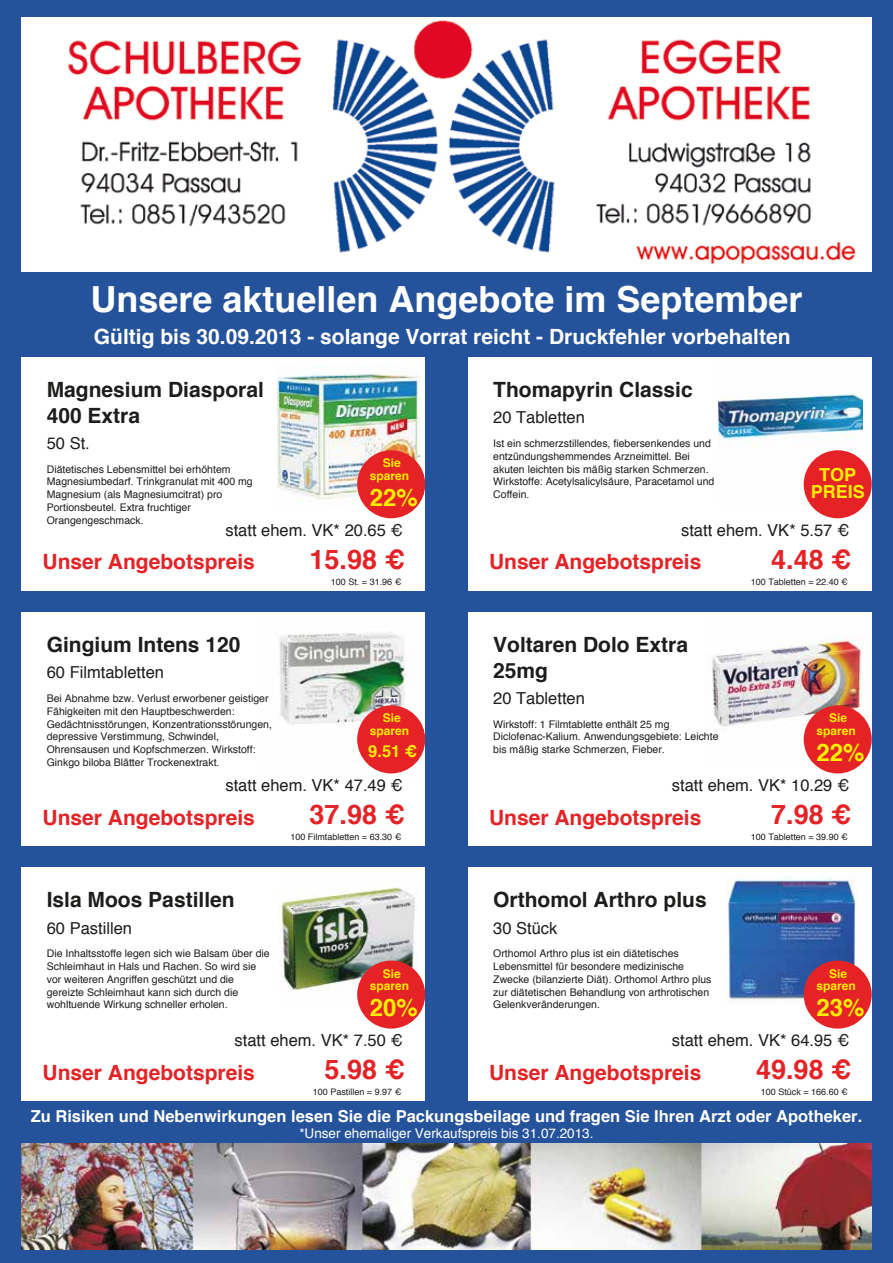
<style>
.page{position:relative;width:893px;height:1263px;background:#24529b}
.page>*{position:absolute;margin:0;border:0;box-sizing:border-box;transform-origin:0 0}
.t1{font:700 36px "Helvetica";color:#fff}
.t2{font:700 27px "Helvetica";color:#e52326}
.t3{font:700 24px "Helvetica";color:#fe0}
.t4{font:700 21px/25.5px "Helvetica";color:#1d1d1b}
.t5{font:700 21px "Helvetica";color:#e52326}
.t6{font:700 21px "Helvetica";color:#fff}
.t7{font:700 18px/17px "Helvetica";color:#fe0;text-align:center}
.t8{font:16.5px "Helvetica";color:#1d1d1b}
.t9{font:700 16.5px "Helvetica";color:#fff}
.t10{font:700 16.5px "Helvetica";color:#fe0}
.t11{font:13.5px "Helvetica";color:#fff}
.t12{font:700 12px/12.8px "Helvetica";color:#fe0;text-align:center}
.t13{font:10.5px/12.8px "Helvetica";color:#1d1d1b}
.t14{font:9px "Helvetica";color:#1d1d1b}
</style>
<div class="page">
<div style="left:21px;top:357px;width:404px;height:234px;background:#fff"></div>
<div style="left:468px;top:357px;width:404px;height:234px;background:#fff"></div>
<div style="left:21px;top:612px;width:404px;height:234px;background:#fff"></div>
<div style="left:468px;top:612px;width:404px;height:234px;background:#fff"></div>
<div style="left:21px;top:867px;width:404px;height:234px;background:#fff"></div>
<div style="left:468px;top:867px;width:404px;height:234px;background:#fff"></div>
<img style="left:21px;top:1143px;width:851px;height:106px">
<img style="left:277px;top:365px;width:143px;height:142px">
<img style="left:718px;top:394px;width:145px;height:111px">
<img style="left:279px;top:632px;width:142px;height:142px">
<img style="left:712px;top:637px;width:154px;height:127px">
<img style="left:279px;top:887px;width:139px;height:121px">
<img style="left:725px;top:877px;width:132px;height:129px">
<div style="left:357px;top:450px;width:68px;height:68px;background:#e52326;border-radius:50%"></div>
<div style="left:804px;top:705px;width:68px;height:68px;background:#e52326;border-radius:50%"></div>
<div style="left:357px;top:960px;width:68px;height:68px;background:#e52326;border-radius:50%"></div>
<div style="left:804px;top:960px;width:68px;height:68px;background:#e52326;border-radius:50%"></div>
<div style="left:357px;top:705px;width:68px;height:68px;background:#e52326;border-radius:50%"></div>
<div style="left:804px;top:450px;width:68px;height:68px;background:#e52326;border-radius:50%"></div>
<img style="left:21px;top:17px;width:851px;height:255px">
<h1 class="t1" style="left:90px;top:270px;width:714px">Unsere aktuellen Angebote im September</h1>
<h3 class="t6" style="left:94px;top:320px;width:698px">Gültig bis 30.09.2013 - solange Vorrat reicht - Druckfehler vorbehalten</h3>
<h3 class="t4" style="left:47px;top:377px;width:219px">Magnesium Diasporal<br>400 Extra</h3>
<h3 class="t8" style="left:47px;top:430px;width:45px">50 St.</h3>
<p class="t13" style="left:47px;top:463px;width:207px">Diätetisches Lebensmittel bei erhöhtem Magnesiumbedarf. Trinkgranulat mit 400 mg Magnesium (als Magnesiumcitrat) pro Portionsbeutel. Extra fruchtiger Orangengeschmack.</p>
<h3 class="t4" style="left:493px;top:377px;width:201px">Thomapyrin Classic</h3>
<h3 class="t8" style="left:493px;top:405px;width:93px">20 Tabletten</h3>
<p class="t13" style="left:493px;top:437px;width:223px">Ist ein schmerzstillendes, fiebersenkendes und entzündungshemmendes Arzneimittel. Bei akuten leichten bis mäßig starken Schmerzen.<br>Wirkstoffe: Acetylsalicylsäure, Paracetamol und Coffein.</p>
<p class="t12" style="left:370px;top:457px;width:41px">Sie sparen</p>
<h3 class="t7" style="left:811px;top:467px;width:56px">TOP<br>PREIS</h3>
<h3 class="t3" style="left:370px;top:478px;width:50px">22%</h3>
<h3 class="t8" style="left:225px;top:517px;width:179px">statt ehem. VK* 20.65 €</h3>
<h3 class="t8" style="left:681px;top:517px;width:170px">statt ehem. VK* 5.57 €</h3>
<h3 class="t5" style="left:43px;top:545px;width:214px">Unser Angebotspreis</h3>
<h3 class="t4" style="left:47px;top:632px;width:195px">Gingium Intens 120</h3>
<h3 class="t8" style="left:47px;top:660px;width:119px">60 Filmtabletten</h3>
<p class="t13" style="left:47px;top:692px;width:227px">Bei Abnahme bzw. Verlust erworbener geistiger Fähigkeiten mit den Hauptbeschwerden:<br>Gedächtnisstörungen, Konzentrationsstörungen, depressive Verstimmung, Schwindel, Ohrensausen und Kopfschmerzen. Wirkstoff:<br>Ginkgo biloba Blätter Trockenextrakt.</p>
<h2 class="t2" style="left:310px;top:538px;width:97px">15.98 €</h2>
<h2 class="t2" style="left:771px;top:538px;width:82px">4.48 €</h2>
<h3 class="t5" style="left:489px;top:545px;width:214px">Unser Angebotspreis</h3>
<p class="t14" style="left:331px;top:575px;width:72px">100 St. = 31.96 €</p>
<p class="t14" style="left:751px;top:575px;width:99px">100 Tabletten = 22.40 €</p>
<p class="t12" style="left:370px;top:712px;width:41px">Sie sparen</p>
<h3 class="t10" style="left:368px;top:738px;width:50px">9.51 €</h3>
<h3 class="t4" style="left:493px;top:632px;width:196px">Voltaren Dolo Extra<br>25mg</h3>
<h3 class="t8" style="left:493px;top:685px;width:93px">20 Tabletten</h3>
<p class="t13" style="left:493px;top:718px;width:227px">Wirkstoff: 1 Filmtablette enthält 25 mg<br>Diclofenac-Kalium. Anwendungsgebiete: Leichte bis mäßig starke Schmerzen, Fieber.</p>
<p class="t12" style="left:816px;top:712px;width:41px">Sie sparen</p>
<h3 class="t3" style="left:816px;top:733px;width:50px">22%</h3>
<h3 class="t8" style="left:225px;top:773px;width:179px">statt ehem. VK* 47.49 €</h3>
<h3 class="t8" style="left:672px;top:773px;width:179px">statt ehem. VK* 10.29 €</h3>
<h3 class="t5" style="left:43px;top:800px;width:214px">Unser Angebotspreis</h3>
<h3 class="t4" style="left:47px;top:887px;width:189px">Isla Moos Pastillen</h3>
<h3 class="t8" style="left:47px;top:915px;width:87px">60 Pastillen</h3>
<p class="t13" style="left:47px;top:947px;width:224px">Die Inhaltsstoffe legen sich wie Balsam über die Schleimhaut in Hals und Rachen. So wird sie vor weiteren Angriffen geschützt und die gereizte Schleimhaut kann sich durch die wohltuende Wirkung schneller erholen.</p>
<h2 class="t2" style="left:310px;top:793px;width:97px">37.98 €</h2>
<h2 class="t2" style="left:771px;top:793px;width:82px">7.98 €</h2>
<h3 class="t5" style="left:489px;top:800px;width:214px">Unser Angebotspreis</h3>
<p class="t14" style="left:290px;top:830px;width:113px">100 Filmtabletten = 63.30 €</p>
<p class="t14" style="left:751px;top:830px;width:99px">100 Tabletten = 39.90 €</p>
<p class="t12" style="left:370px;top:967px;width:41px">Sie sparen</p>
<h3 class="t3" style="left:370px;top:988px;width:50px">20%</h3>
<h3 class="t4" style="left:493px;top:887px;width:215px">Orthomol Arthro plus</h3>
<h3 class="t8" style="left:493px;top:915px;width:66px">30 Stück</h3>
<p class="t13" style="left:493px;top:947px;width:220px">Orthomol Arthro plus ist ein diätetisches Lebensmittel für besondere medizinische Zwecke (bilanzierte Diät). Orthomol Arthro plus zur diätetischen Behandlung von arthrotischen Gelenkveränderungen.</p>
<p class="t12" style="left:816px;top:967px;width:41px">Sie sparen</p>
<h3 class="t3" style="left:816px;top:988px;width:50px">23%</h3>
<h3 class="t8" style="left:235px;top:1028px;width:170px">statt ehem. VK* 7.50 €</h3>
<h3 class="t8" style="left:672px;top:1028px;width:179px">statt ehem. VK* 64.95 €</h3>
<h3 class="t5" style="left:43px;top:1055px;width:214px">Unser Angebotspreis</h3>
<h2 class="t2" style="left:325px;top:1048px;width:82px">5.98 €</h2>
<h2 class="t2" style="left:756px;top:1048px;width:97px">49.98 €</h2>
<h3 class="t5" style="left:489px;top:1055px;width:214px">Unser Angebotspreis</h3>
<p class="t14" style="left:313px;top:1085px;width:90px">100 Pastillen = 9.97 €</p>
<p class="t14" style="left:761px;top:1085px;width:89px">100 Stück = 166.60 €</p>
<h3 class="t9" style="left:31px;top:1103px;width:833px">Zu Risiken und Nebenwirkungen lesen Sie die Packungsbeilage und fragen Sie Ihren Arzt oder Apotheker.</h3>
<p class="t11" style="left:299px;top:1123px;width:296px">*Unser ehemaliger Verkaufspreis bis 31.07.2013.</p>
</div>
